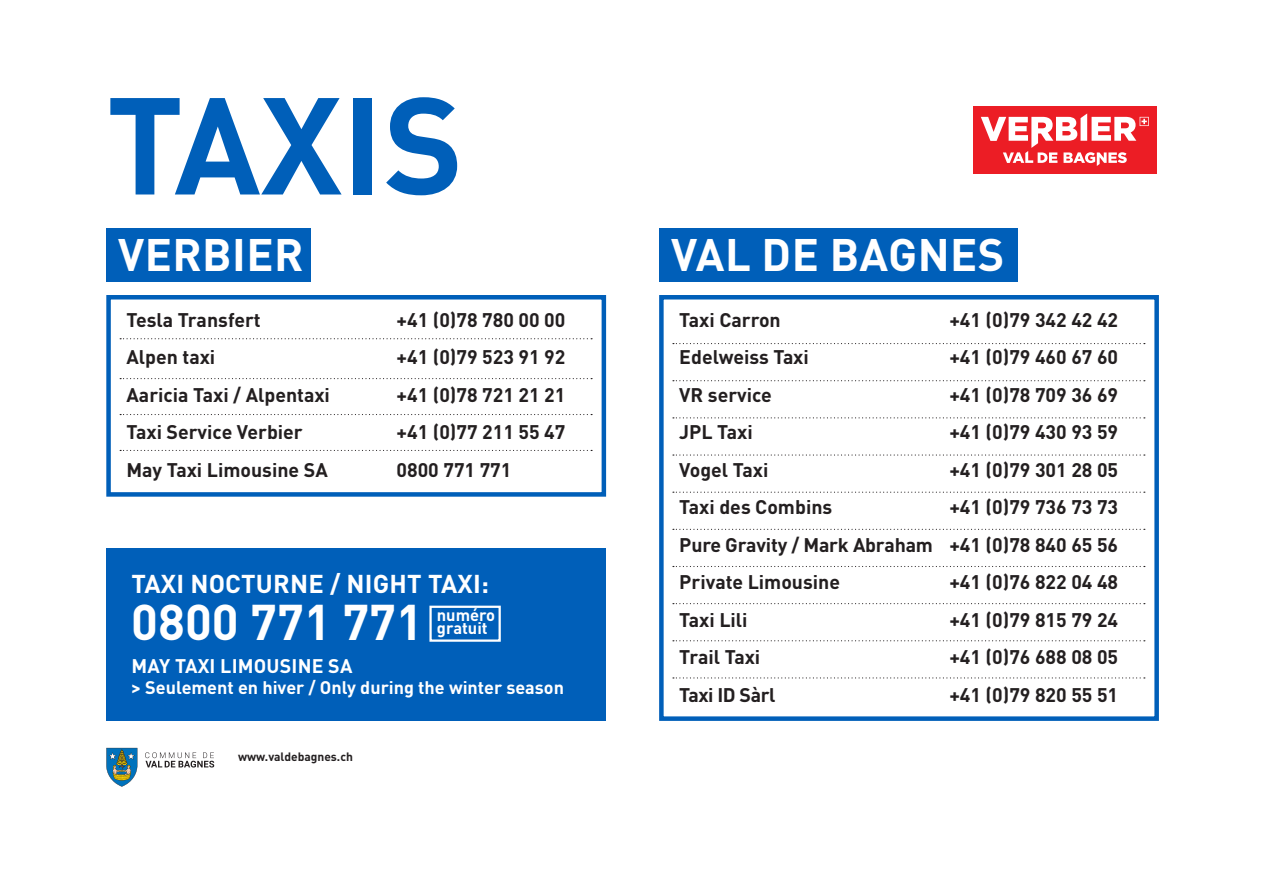
<style>
.page{position:relative;width:1263px;height:893px;background:#fff}
.page>*{position:absolute;margin:0;border:0;box-sizing:border-box;transform-origin:0 0}
.t1{font:700 135.45px "DINOT";color:#005fb9}
.t2{font:700 49.5px "DINOT";color:#fff}
.t3{font:700 45px "DINOT";letter-spacing:.01em;color:#fff}
.t4{font:700 25.5px "DINOT";letter-spacing:.01em;color:#fff}
.t5{font:700 19.5px/37.5px "DINOT";color:#231f20;text-align:justify}
.t6{font:700 19.5px "DINOT";letter-spacing:.01em;color:#fff}
.t7{font:700 19.5px "DINOT";letter-spacing:-.02em;color:#231f20}
.t8{font:700 18px "DINOT";color:#fff}
.t9{font:700 16.5px/13.5px "DINOT";color:#fff}
.t10{font:700 12px "DINOT";color:#231f20}
</style>
<div class="page">
<div style="left:106px;top:229px;width:204px;height:53px;background:#005fb9"></div>
<div style="left:659px;top:229px;width:359px;height:53px;background:#005fb9"></div>
<div style="left:106px;top:295px;width:500px;height:202px;border:4px solid #005fb9"></div>
<div style="left:659px;top:295px;width:500px;height:426px;border:4px solid #005fb9"></div>
<svg style="left:120px;top:338px;width:472px;height:1px"></svg>
<svg style="left:673px;top:343px;width:472px;height:1px"></svg>
<svg style="left:120px;top:378px;width:472px;height:1px"></svg>
<svg style="left:673px;top:380px;width:472px;height:1px"></svg>
<svg style="left:120px;top:414px;width:472px;height:1px"></svg>
<svg style="left:673px;top:417px;width:472px;height:1px"></svg>
<svg style="left:120px;top:450px;width:472px;height:1px"></svg>
<svg style="left:673px;top:454px;width:472px;height:2px"></svg>
<svg style="left:673px;top:492px;width:472px;height:1px"></svg>
<svg style="left:673px;top:529px;width:472px;height:1px"></svg>
<svg style="left:673px;top:566px;width:472px;height:1px"></svg>
<svg style="left:673px;top:603px;width:472px;height:1px"></svg>
<svg style="left:673px;top:640px;width:472px;height:1px"></svg>
<svg style="left:673px;top:677px;width:472px;height:1px"></svg>
<div style="left:973px;top:106px;width:184px;height:67px;background:#ec1d25"></div>
<svg style="left:981px;top:113px;width:168px;height:53px"></svg>
<svg style="left:106px;top:748px;width:31px;height:39px"></svg>
<svg style="left:145px;top:752px;width:69px;height:15px"></svg>
<div style="left:106px;top:549px;width:500px;height:172px;background:#005fb9"></div>
<div style="left:429px;top:606px;width:72px;height:36px;border:2px solid #fff"></div>
<h1 class="t1" style="left:106px;top:57px;width:359px">TAXIS</h1>
<h3 class="t3" style="left:118px;top:225px;width:187px">VERBIER</h3>
<h3 class="t3" style="left:671px;top:225px;width:335px">VAL DE BAGNES</h3>
<p class="t5" style="left:126px;top:300px;width:136px">Tesla Transfert</p>
<p class="t5" style="left:396px;top:300px;width:170px">+41 (0)78 780 00 00</p>
<p class="t5" style="left:126px;top:338px;width:90px">Alpen taxi</p>
<p class="t5" style="left:396px;top:338px;width:170px">+41 (0)79 523 91 92</p>
<p class="t5" style="left:126px;top:375px;width:205px">Aaricia Taxi / Alpentaxi</p>
<p class="t5" style="left:396px;top:375px;width:170px">+41 (0)78 721 21 21</p>
<p class="t5" style="left:126px;top:413px;width:178px">Taxi Service Verbier</p>
<p class="t5" style="left:396px;top:413px;width:170px">+41 (0)77 211 55 47</p>
<p class="t5" style="left:126px;top:450px;width:203px">May Taxi Limousine SA</p>
<p class="t5" style="left:396px;top:450px;width:116px">0800 771 771</p>
<h3 class="t4" style="left:131px;top:567px;width:359px">TAXI NOCTURNE / NIGHT TAXI:</h3>
<h2 class="t2" style="left:131px;top:589px;width:293px">0800 771 771</h2>
<p class="t6" style="left:131px;top:653px;width:223px">MAY TAXI LIMOUSINE SA</p>
<p class="t8" style="left:131px;top:676px;width:434px">&gt; Seulement en hiver / Only during the winter season</p>
<p class="t9" style="left:437px;top:607px;width:60px">numéro gratuit</p>
<p class="t10" style="left:238px;top:749px;width:116px">www.valdebagnes.ch</p>
<p class="t5" style="left:679px;top:300px;width:103px">Taxi Carron</p>
<p class="t5" style="left:949px;top:300px;width:170px">+41 (0)79 342 42 42</p>
<p class="t5" style="left:679px;top:338px;width:131px">Edelweiss Taxi</p>
<p class="t5" style="left:949px;top:338px;width:170px">+41 (0)79 460 67 60</p>
<p class="t5" style="left:679px;top:375px;width:94px">VR service</p>
<p class="t5" style="left:949px;top:375px;width:170px">+41 (0)78 709 36 69</p>
<p class="t5" style="left:679px;top:413px;width:75px">JPL Taxi</p>
<p class="t5" style="left:949px;top:413px;width:170px">+41 (0)79 430 93 59</p>
<p class="t5" style="left:679px;top:450px;width:91px">Vogel Taxi</p>
<p class="t5" style="left:949px;top:450px;width:170px">+41 (0)79 301 28 05</p>
<p class="t5" style="left:679px;top:488px;width:154px">Taxi des Combins</p>
<p class="t5" style="left:679px;top:488px;width:440px;text-indent:270px">+41 (0)79 736 73 73<br>Pure Gravity / Mark Abraham +41 (0)78 840 65 56<br>Private Limousine</p>
<p class="t5" style="left:949px;top:563px;width:170px">+41 (0)76 822 04 48</p>
<p class="t5" style="left:679px;top:600px;width:70px">Taxi Lili</p>
<p class="t5" style="left:949px;top:600px;width:170px">+41 (0)79 815 79 24</p>
<p class="t5" style="left:679px;top:638px;width:83px">Trail Taxi</p>
<p class="t5" style="left:949px;top:638px;width:170px">+41 (0)76 688 08 05</p>
<p class="t7" style="left:679px;top:682px;width:98px">Taxi ID Sàrl</p>
<p class="t5" style="left:949px;top:675px;width:170px">+41 (0)79 820 55 51</p>
</div>
